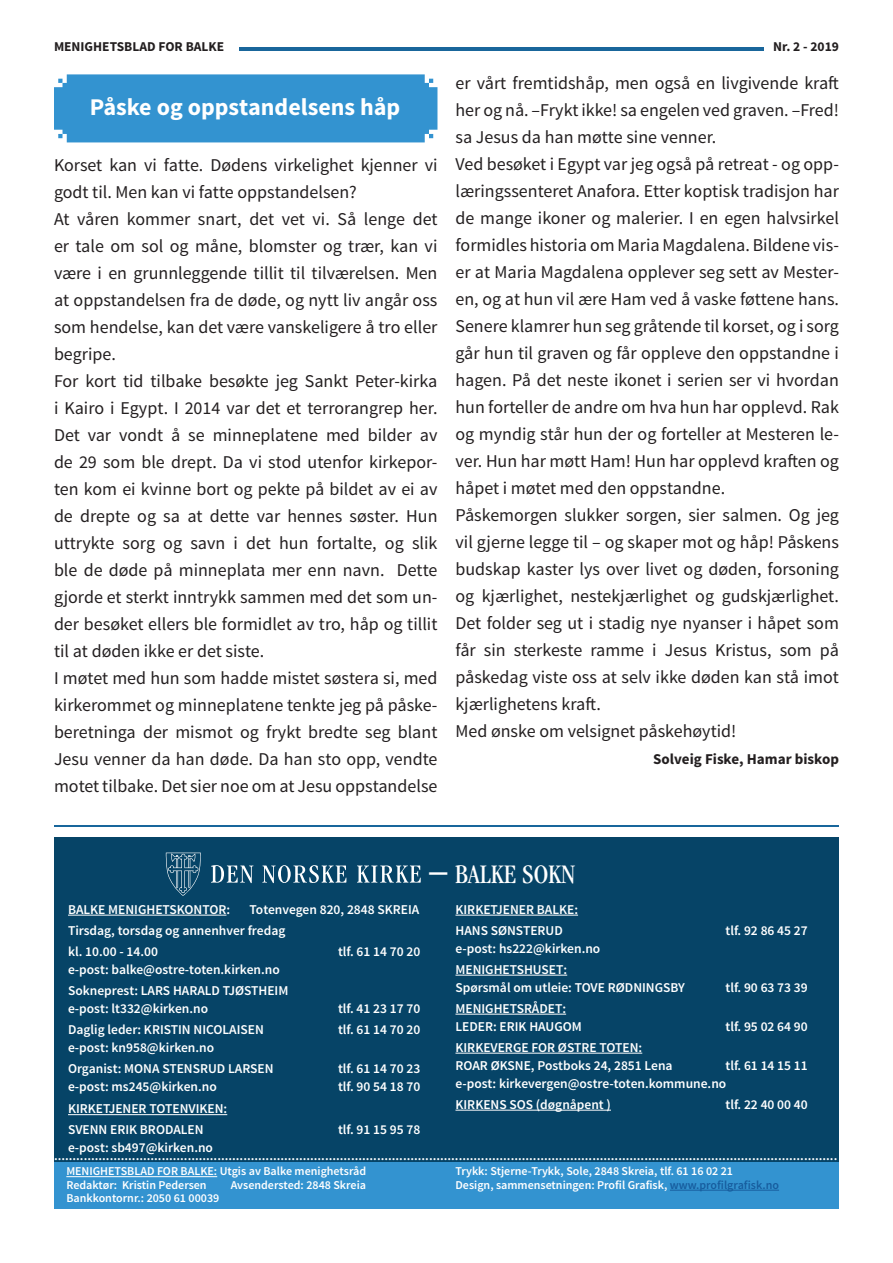
<style>
.page{position:relative;width:893px;height:1263px;background:#fff}
.page>*{position:absolute;margin:0;border:0;box-sizing:border-box;transform-origin:0 0}
.t1{font:condensed 27.75px "ITC Garamond Std";color:#fff}
.t2{font:700 25.5px "Source Sans Pro";color:#fff}
.t3{font:700 24px "Source Sans Pro";color:#fff}
.t4{font:18px/27px "Source Sans Pro";color:#231f20;text-align:justify}
.t5{font:700 15px "Source Sans Pro";color:#231f20}
.t6{font:600 13.5px "Source Sans Pro";color:#fff}
.t7{font:700 13.5px "Source Sans Pro";color:#231f20}
.t8{font:600 12px "Source Sans Pro";color:#fff}
.s1{color:#175d9e}
</style>
<div class="page">
<hr style="left:239px;top:47px;width:525px;height:4px;background:#19669b">
<div style="left:54px;top:838px;width:785px;height:371px;background:#064467"></div>
<svg style="left:211px;top:865px;width:42px;height:18px"></svg>
<svg style="left:262px;top:865px;width:84px;height:18px"></svg>
<svg style="left:357px;top:865px;width:64px;height:18px"></svg>
<svg style="left:166px;top:853px;width:35px;height:43px"></svg>
<hr style="left:68px;top:915px;width:158px;height:1px;background:#fff">
<hr style="left:68px;top:1114px;width:159px;height:1px;background:#fff">
<hr style="left:455px;top:915px;width:123px;height:1px;background:#fff">
<hr style="left:455px;top:975px;width:112px;height:1px;background:#fff">
<hr style="left:455px;top:1014px;width:111px;height:1px;background:#fff">
<hr style="left:455px;top:1053px;width:187px;height:1px;background:#fff">
<hr style="left:455px;top:1110px;width:156px;height:1px;background:#fff">
<div style="left:54px;top:1162px;width:785px;height:47px;background:#3393d0"></div>
<hr style="left:66px;top:1176px;width:151px;height:1px;background:#fff">
<hr style="left:670px;top:1190px;width:109px;height:1px;background:#175d9e">
<div style="left:54px;top:74px;width:383px;height:68px;background:#3393d0"></div>
<hr style="left:54px;top:825px;width:785px;height:1px;background:#18669b">
<p class="t7" style="left:54px;top:38px;width:172px">MENIGHETSBLAD FOR BALKE</p>
<p class="t7" style="left:773px;top:38px;width:67px">Nr. 2 - 2019</p>
<p class="t3" style="left:90px;top:91px;width:312px">Påske og oppstandelsens håp</p>
<p class="t4" style="left:54px;top:151px;width:385px">Korset kan vi fatte. Dødens virkelighet kjenner vi godt til. Men kan vi fatte oppstandelsen?</p>
<p class="t4" style="left:54px;top:205px;width:385px">At våren kommer snart, det vet vi. Så lenge det er tale om sol og måne, blomster og trær, kan vi være i en grunnleggende tillit til tilværelsen. Men at oppstandelsen fra de døde, og nytt liv angår oss som hendelse, kan det være vanskeligere å tro eller begripe.</p>
<p class="t4" style="left:54px;top:367px;width:385px">For kort tid tilbake besøkte jeg Sankt Peter-kirka i Kairo i Egypt. I 2014 var det et terrorangrep her.<br>Det var vondt å se minneplatene med bilder av de 29 som ble drept. Da vi stod utenfor kirkepor&shy;ten kom ei kvinne bort og pekte på bildet av ei av de drepte og sa at dette var hennes søster. Hun uttrykte sorg og savn i det hun fortalte, og slik ble de døde på minneplata mer enn navn. Dette gjorde et sterkt inntrykk sammen med det som un&shy;der besøket ellers ble formidlet av tro, håp og tillit til at døden ikke er det siste.</p>
<p class="t4" style="left:54px;top:664px;width:385px">I møtet med hun som hadde mistet søstera si, med kirkerommet og minneplatene tenkte jeg på påske&shy;beretninga der mismot og frykt bredte seg blant Jesu venner da han døde. Da han sto opp, vendte motet tilbake. Det sier noe om at Jesu oppstandelse</p>
<p class="t4" style="left:455px;top:70px;width:385px">er vårt fremtidshåp, men også en livgivende kraft her og nå. –Frykt ikke! sa engelen ved graven. –Fred! sa Jesus da han møtte sine venner.</p>
<p class="t4" style="left:455px;top:151px;width:385px">Ved besøket i Egypt var jeg også på retreat - og opp&shy;læringssenteret Anafora. Etter koptisk tradisjon har de mange ikoner og malerier. I en egen halvsirkel formidles historia om Maria Magdalena. Bildene vis&shy;er at Maria Magdalena opplever seg sett av Mester&shy;en, og at hun vil ære Ham ved å vaske føttene hans.<br>Senere klamrer hun seg gråtende til korset, og i sorg går hun til graven og får oppleve den oppstandne i hagen. På det neste ikonet i serien ser vi hvordan hun forteller de andre om hva hun har opplevd. Rak og myndig står hun der og forteller at Mesteren le&shy;ver. Hun har møtt Ham! Hun har opplevd kraften og håpet i møtet med den oppstandne.</p>
<p class="t4" style="left:455px;top:502px;width:385px">Påskemorgen slukker sorgen, sier salmen. Og jeg vil gjerne legge til – og skaper mot og håp! Påskens budskap kaster lys over livet og døden, forsoning og kjærlighet, nestekjærlighet og gudskjærlighet.<br>Det folder seg ut i stadig nye nyanser i håpet som får sin sterkeste ramme i Jesus Kristus, som på påskedag viste oss at selv ikke døden kan stå imot kjærlighetens kraft.</p>
<p class="t4" style="left:455px;top:718px;width:282px">Med ønske om velsignet påskehøytid!</p>
<p class="t5" style="left:653px;top:749px;width:187px">Solveig Fiske, Hamar biskop</p>
<p class="t6" style="left:68px;top:901px;width:164px">BALKE MENIGHETSKONTOR:</p>
<p class="t6" style="left:250px;top:901px;width:171px">Totenvegen 820, 2848 SKREIA</p>
<p class="t6" style="left:68px;top:922px;width:219px">Tirsdag, torsdag og annenhver fredag</p>
<p class="t6" style="left:68px;top:943px;width:91px">kl. 10.00 - 14.00</p>
<p class="t6" style="left:338px;top:943px;width:84px">tlf. 61 14 70 20</p>
<p class="t6" style="left:68px;top:961px;width:213px">e-post: balke@ostre-toten.kirken.no</p>
<p class="t6" style="left:68px;top:982px;width:222px">Sokneprest: LARS HARALD TJØSTHEIM</p>
<p class="t6" style="left:68px;top:1000px;width:142px">e-post: lt332@kirken.no</p>
<p class="t6" style="left:338px;top:1000px;width:84px">tlf. 41 23 17 70</p>
<p class="t6" style="left:68px;top:1021px;width:197px">Daglig leder: KRISTIN NICOLAISEN</p>
<p class="t6" style="left:338px;top:1021px;width:84px">tlf. 61 14 70 20</p>
<p class="t6" style="left:68px;top:1039px;width:148px">e-post: kn958@kirken.no</p>
<p class="t6" style="left:68px;top:1060px;width:207px">Organist: MONA STENSRUD LARSEN</p>
<p class="t6" style="left:338px;top:1060px;width:84px">tlf. 61 14 70 23</p>
<p class="t6" style="left:68px;top:1078px;width:150px">e-post: ms245@kirken.no</p>
<p class="t6" style="left:338px;top:1078px;width:84px">tlf. 90 54 18 70</p>
<p class="t6" style="left:68px;top:1100px;width:161px">KIRKETJENER TOTENVIKEN:</p>
<p class="t6" style="left:68px;top:1121px;width:137px">SVENN ERIK BRODALEN</p>
<p class="t6" style="left:338px;top:1121px;width:84px">tlf. 91 15 95 78</p>
<p class="t6" style="left:68px;top:1139px;width:146px">e-post: sb497@kirken.no</p>
<p class="t2" style="left:428px;top:856px;width:22px">—</p>
<p class="t1" style="left:455px;top:859px;width:122px">BALKE SOKN</p>
<p class="t6" style="left:455px;top:901px;width:124px">KIRKETJENER BALKE:</p>
<p class="t6" style="left:455px;top:922px;width:109px">HANS SØNSTERUD</p>
<p class="t6" style="left:725px;top:922px;width:84px">tlf. 92 86 45 27</p>
<p class="t6" style="left:455px;top:940px;width:146px">e-post: hs222@kirken.no</p>
<p class="t6" style="left:455px;top:961px;width:113px">MENIGHETSHUSET:</p>
<p class="t6" style="left:455px;top:979px;width:231px">Spørsmål om utleie: TOVE RØDNINGSBY</p>
<p class="t6" style="left:725px;top:979px;width:84px">tlf. 90 63 73 39</p>
<p class="t6" style="left:455px;top:1000px;width:112px">MENIGHETSRÅDET:</p>
<p class="t6" style="left:455px;top:1018px;width:128px">LEDER: ERIK HAUGOM</p>
<p class="t6" style="left:725px;top:1018px;width:84px">tlf. 95 02 64 90</p>
<p class="t6" style="left:455px;top:1039px;width:188px">KIRKEVERGE FOR ØSTRE TOTEN:</p>
<p class="t6" style="left:455px;top:1057px;width:219px">ROAR ØKSNE, Postboks 24, 2851 Lena</p>
<p class="t6" style="left:725px;top:1057px;width:84px">tlf. 61 14 15 11</p>
<p class="t6" style="left:455px;top:1075px;width:272px">e-post: kirkevergen@ostre-toten.kommune.no</p>
<p class="t6" style="left:455px;top:1096px;width:157px">KIRKENS SOS (døgnåpent )</p>
<p class="t6" style="left:725px;top:1096px;width:84px">tlf. 22 40 00 40</p>
<p class="t6" style="left:54px;top:1147px;width:785px">...................................................................................................................................................................................................................</p>
<p class="t8" style="left:455px;top:1164px;width:279px">Trykk: Stjerne-Trykk, Sole, 2848 Skreia, tlf. 61 16 02 21</p>
<p class="t8" style="left:455px;top:1177px;width:325px">Design, sammensetningen: Profil Grafisk, <span class="s1">www.profilgrafisk.no</span></p>
<p class="t8" style="left:66px;top:1164px;width:301px">MENIGHETSBLAD FOR BALKE: Utgis av Balke menighetsråd</p>
<p class="t8" style="left:66px;top:1177px;width:142px">Redaktør: Kristin Pedersen</p>
<p class="t8" style="left:231px;top:1177px;width:137px">Avsendersted: 2848 Skreia</p>
<p class="t8" style="left:66px;top:1191px;width:154px">Bankkontornr.: 2050 61 00039</p>
</div>
